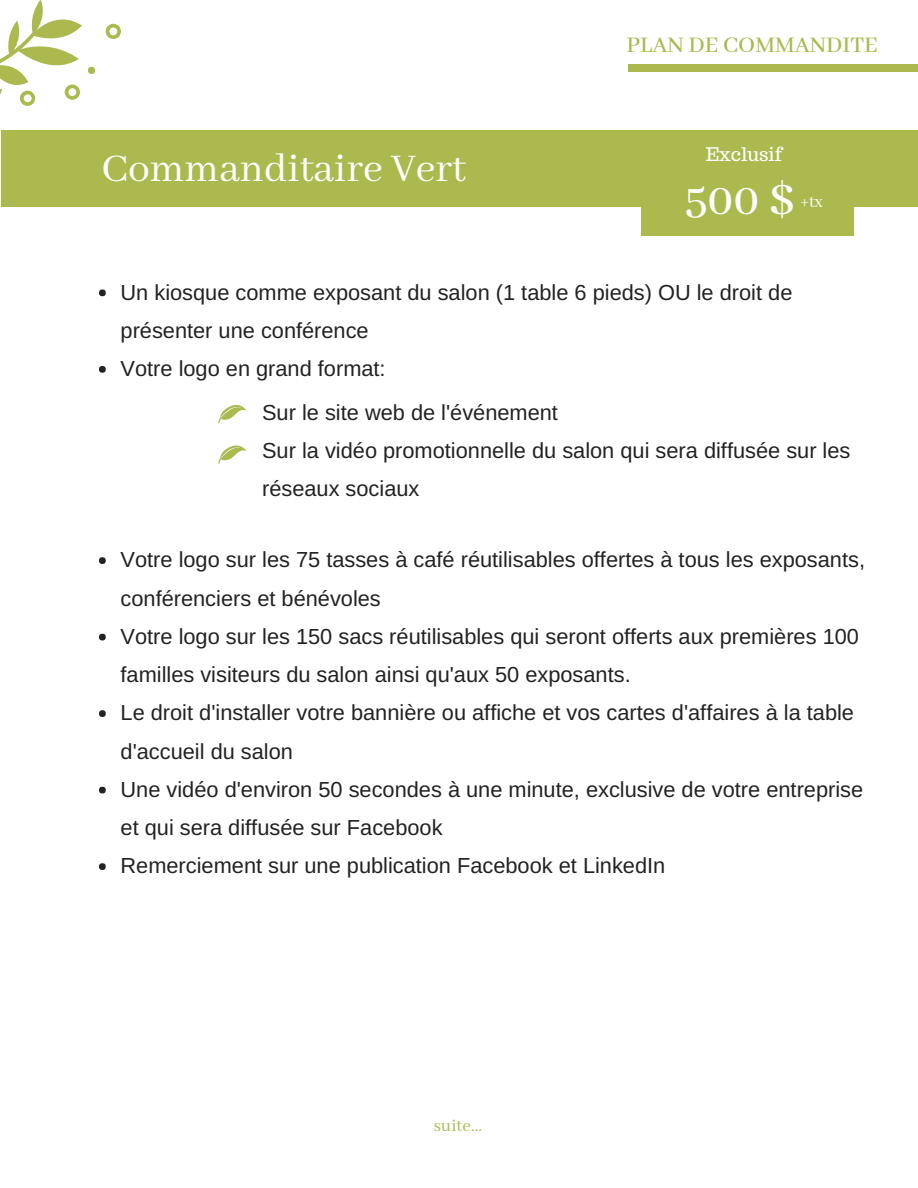
<style>
.page{position:relative;width:918px;height:1188px;background:#fff}
.page>*{position:absolute;margin:0;border:0;box-sizing:border-box;transform-origin:0 0}
.t1{font:500 49.8px "Abhaya Libre";color:#fff}
.t2{font:43.65px "Abhaya Libre";color:#fff}
.t3{font:500 24.9px "Abhaya Libre";color:#abb94f}
.t4{font:21.75px/38.2px "Arimo";color:#222}
.t5{font:18.75px "Abhaya Libre";color:#abb94f}
.t6{font:18.75px "Trocchi";color:#fff}
.t7{font:18.75px "Abhaya Libre";color:#fff}
</style>
<div class="page">
<div style="left:628px;top:64px;width:290px;height:8px;background:#abb94f"></div>
<div style="left:99px;top:634px;width:7px;height:6px;background:#222;border-radius:50%"></div>
<div style="left:99px;top:710px;width:7px;height:7px;background:#222;border-radius:50%"></div>
<div style="left:99px;top:787px;width:7px;height:6px;background:#222;border-radius:50%"></div>
<div style="left:99px;top:863px;width:7px;height:7px;background:#222;border-radius:50%"></div>
<svg style="left:0;top:0;width:121px;height:564px"></svg>
<div style="left:1px;top:130px;width:917px;height:77px;background:#abb94f"></div>
<div style="left:641px;top:159px;width:213px;height:77px;background:#abb94f"></div>
<svg style="left:218px;top:446px;width:28px;height:18px"></svg>
<svg style="left:218px;top:405px;width:28px;height:18px"></svg>
<h2 class="t2" style="left:102px;top:145px;width:366px">Commanditaire Vert</h2>
<p class="t3" style="left:627px;top:31px;width:253px">PLAN DE COMMANDITE</p>
<p class="t6" style="left:706px;top:142px;width:78px">Exclusif</p>
<h1 class="t1" style="left:684px;top:172px;width:113px">500 $</h1>
<p class="t7" style="left:800px;top:191px;width:24px">+tx</p>
<p class="t4" style="left:121px;top:273px;width:673px">Un kiosque comme exposant du salon (1 table 6 pieds) OU le droit de présenter une conférence<br>Votre logo en grand format:</p>
<p class="t4" style="left:262px;top:393px;width:590px">Sur le site web de l'événement<br>Sur la vidéo promotionnelle du salon qui sera diffusée sur les réseaux sociaux</p>
<p class="t4" style="left:121px;top:541px;width:746px">Votre logo sur les 75 tasses à café réutilisables offertes à tous les exposants, conférenciers et bénévoles<br>Votre logo sur les 150 sacs réutilisables qui seront offerts aux premières 100 familles visiteurs du salon ainsi qu'aux 50 exposants.<br>Le droit d'installer votre bannière ou affiche et vos cartes d'affaires à la table d'accueil du salon<br>Une vidéo d'environ 50 secondes à une minute, exclusive de votre entreprise et qui sera diffusée sur Facebook<br>Remerciement sur une publication Facebook et LinkedIn</p>
<p class="t5" style="left:434px;top:1115px;width:50px">suite...</p>
</div>
